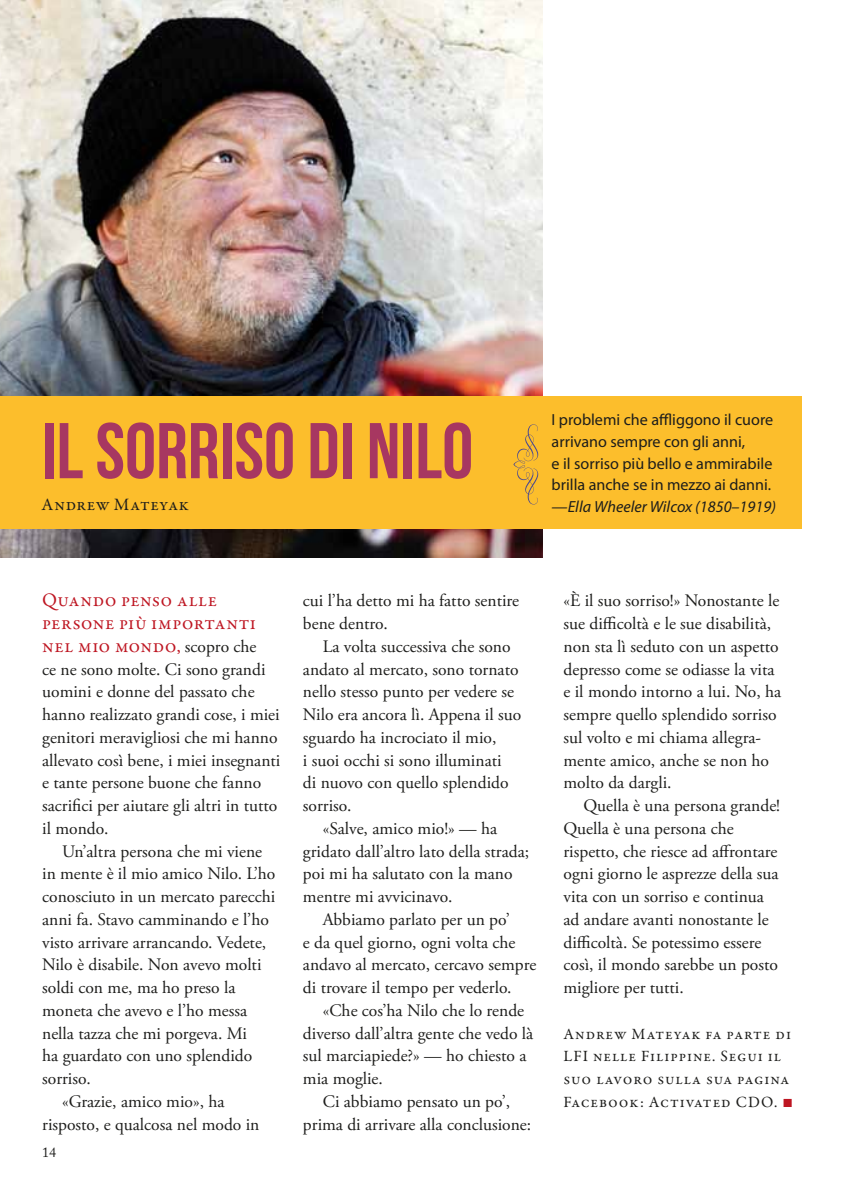
<style>
.page{position:relative;width:844px;height:1191px;background:#fff}
.page>*{position:absolute;margin:0;border:0;box-sizing:border-box;transform-origin:0 0}
.t1{font:78.75px "Bebas Neue";color:#a73761}
.t2{font:19.25px/22.8px "Garamond Premr Pro";letter-spacing:.02em;color:#be1622}
.t3{font:17.5px/22.8px "Adobe Garamond Pro";color:#1d1d1b}
.t4{font:17.5px "Garamond Premr Pro";letter-spacing:.035em;color:#1d1d1b}
.t5{font:16.1px/21.9px "Myriad Pro";color:#1d1d1b}
.t6{font:italic 16.1px "Myriad Pro";color:#1d1d1b}
.t7{font:15.75px/22.8px "Garamond Premr Pro";letter-spacing:.06em;color:#1d1d1b}
.t8{font:14px "Adobe Caslon Pro";color:#1d1d1b}
.s1{font-family:"Adobe Garamond Pro";font-size:17.5px;color:#1d1d1b}
.s2{font-family:"Arial";font-size:17.5px;color:#be1622}
</style>
<div class="page">
<img style="left:0;top:0;width:542px;height:557px">
<div style="left:0;top:396px;width:801px;height:133px;background:#fcbe2c"></div>
<svg style="left:513px;top:424px;width:25px;height:81px"></svg>
<h1 class="t1" style="left:42px;top:408px;width:433px">IL SORRISO DI NILO</h1>
<p class="t4" style="left:42px;top:494px;width:149px">Andrew Mateyak</p>
<p class="t5" style="left:551px;top:408px;width:223px">I problemi che affliggono il cuore arrivano sempre con gli anni,<br>e il sorriso più bello e ammirabile brilla anche se in mezzo ai danni.</p>
<p class="t6" style="left:551px;top:497px;width:226px">—Ella Wheeler Wilcox (1850–1919)</p>
<p class="t2" style="left:42px;top:589px;width:216px">Quando penso alle persone più importanti nel mio mondo, <span class="s1">scopro che</span></p>
<p class="t3" style="left:42px;top:658px;width:240px">ce ne sono molte. Ci sono grandi uomini e donne del passato che hanno realizzato grandi cose, i miei genitori meravigliosi che mi hanno allevato così bene, i miei insegnanti e tante persone buone che fanno sacrifici per aiutare gli altri in tutto il mondo.</p>
<p class="t3" style="left:62px;top:840px;width:201px">Un’altra persona che mi viene</p>
<p class="t3" style="left:42px;top:863px;width:235px">in mente è il mio amico Nilo. L’ho</p>
<p class="t3" style="left:42px;top:886px;width:234px">conosciuto in un mercato parecchi</p>
<p class="t3" style="left:42px;top:908px;width:228px">anni fa. Stavo camminando e l’ho</p>
<p class="t3" style="left:42px;top:931px;width:225px">visto arrivare arrancando. Vedete,</p>
<p class="t3" style="left:42px;top:954px;width:221px">Nilo è disabile. Non avevo molti</p>
<p class="t3" style="left:42px;top:977px;width:195px">soldi con me, ma ho preso la</p>
<p class="t3" style="left:42px;top:999px;width:206px">moneta che avevo e l’ho messa</p>
<p class="t3" style="left:42px;top:1022px;width:206px">nella tazza che mi porgeva. Mi</p>
<p class="t3" style="left:42px;top:1045px;width:211px">ha guardato con uno splendido</p>
<p class="t3" style="left:42px;top:1067px;width:50px">sorriso.</p>
<p class="t3" style="left:62px;top:1090px;width:164px">«Grazie, amico mio», ha</p>
<p class="t3" style="left:42px;top:1113px;width:219px">risposto, e qualcosa nel modo in</p>
<p class="t8" style="left:42px;top:1144px;width:15px">14</p>
<p class="t3" style="left:303px;top:590px;width:218px">cui l’ha detto mi ha fatto sentire bene dentro.</p>
<p class="t3" style="left:303px;top:635px;width:220px;text-indent:20px">La volta successiva che sono andato al mercato, sono tornato nello stesso punto per vedere se<br>Nilo era ancora lì. Appena il suo sguardo ha incrociato il mio,<br>i suoi occhi si sono illuminati<br>di nuovo con quello splendido sorriso.</p>
<p class="t3" style="left:303px;top:817px;width:228px;text-indent:20px">«Salve, amico mio!» — ha gridato dall’altro lato della strada; poi mi ha salutato con la mano mentre mi avvicinavo.</p>
<p class="t3" style="left:303px;top:908px;width:235px;text-indent:20px">Abbiamo parlato per un po’<br>e da quel giorno, ogni volta che andavo al mercato, cercavo sempre di trovare il tempo per vederlo.</p>
<p class="t3" style="left:303px;top:999px;width:232px;text-indent:20px">«Che cos’ha Nilo che lo rende diverso dall’altra gente che vedo là sul marciapiede?» — ho chiesto a mia moglie.</p>
<p class="t3" style="left:303px;top:1090px;width:230px;text-align:center">Ci abbiamo pensato un po’, prima di arrivare alla conclusione:</p>
<p class="t3" style="left:563px;top:590px;width:219px">«È il suo sorriso!» Nonostante le sue difficoltà e le sue disabilità, non sta lì seduto con un aspetto depresso come se odiasse la vita e il mondo intorno a lui. No, ha sempre quello splendido sorriso sul volto e mi chiama allegra&shy;mente amico, anche se non ho molto da dargli.</p>
<p class="t3" style="left:563px;top:795px;width:218px;text-indent:20px">Quella è una persona grande!<br>Quella è una persona che rispetto, che riesce ad affrontare ogni giorno le asprezze della sua vita con un sorriso e continua ad andare avanti nonostante le difficoltà. Se potessimo essere così, il mondo sarebbe un posto migliore per tutti.</p>
<p class="t7" style="left:563px;top:1022px;width:231px">Andrew Mateyak fa parte di<br>LFI nelle Filippine. Segui il suo lavoro sulla sua pagina<br>Facebook: Activated CDO. <span class="s2">■</span></p>
</div>
